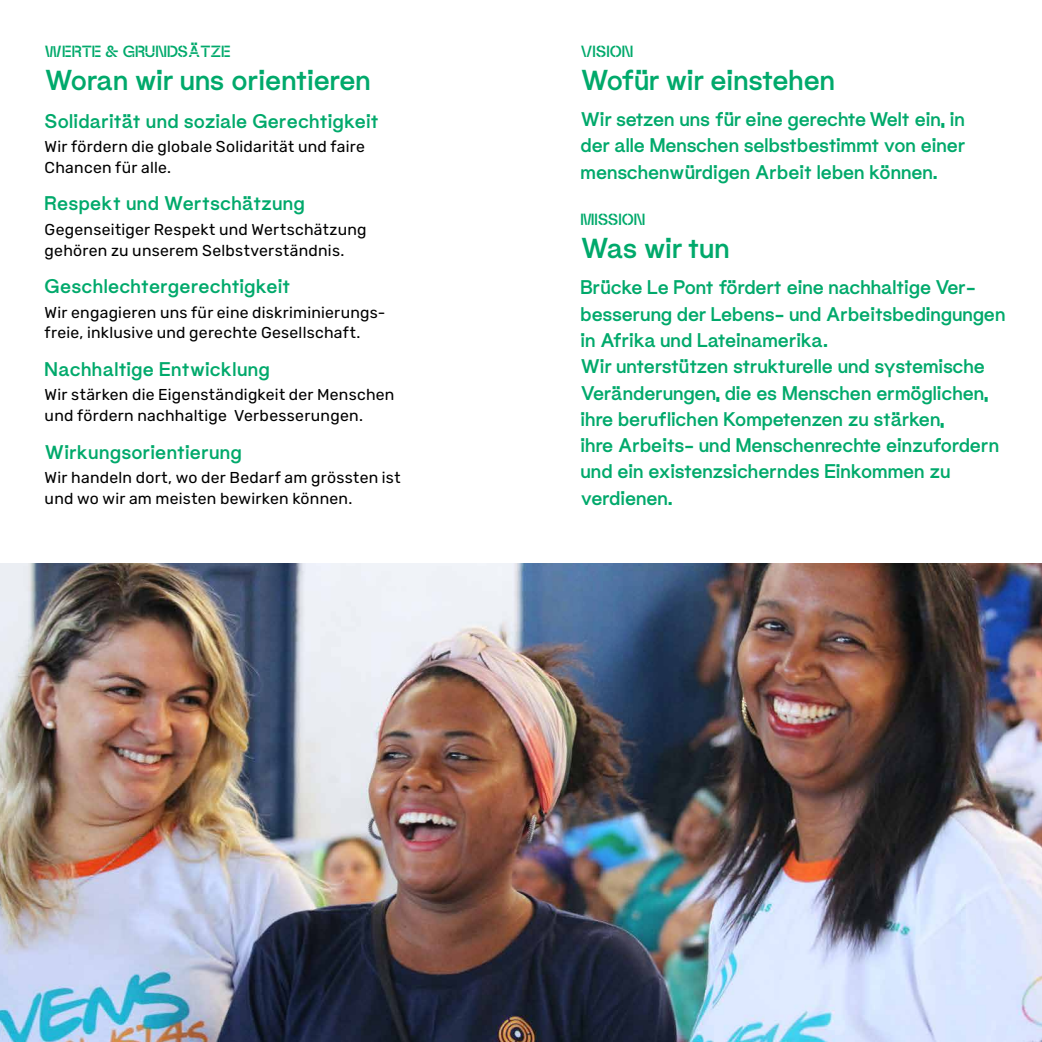
<style>
.page{position:relative;width:1042px;height:1042px;background:#fff}
.page>*{position:absolute;margin:0;border:0;box-sizing:border-box;transform-origin:0 0}
.t1{font:700 28px "Maxeville";letter-spacing:-.01em;color:#00a96b}
.t2{font:700 19.25px/26.2px "Maxeville";color:#00a96b;text-align:justify}
.t3{font:15.75px/20.8px "Rubik";letter-spacing:.015em;color:#000}
.t4{font:15.75px "Maxeville Bold Construct";color:#00a96b}
</style>
<div class="page">
<img style="left:0;top:563px;width:1042px;height:479px">
<p class="t4" style="left:45px;top:41px;width:188px">WERTE &amp; GRUNDSÄTZE</p>
<h1 class="t1" style="left:45px;top:61px;width:327px">Woran wir uns orientieren</h1>
<p class="t2" style="left:45px;top:108px;width:336px">Solidarität und soziale Gerechtigkeit</p>
<p class="t3" style="left:45px;top:136px;width:322px">Wir fördern die globale Solidarität und faire<br>Chancen für alle.</p>
<p class="t2" style="left:45px;top:191px;width:262px">Respekt und Wertschätzung</p>
<p class="t3" style="left:45px;top:219px;width:323px">Gegenseitiger Respekt und Wertschätzung gehören zu unserem Selbstverständnis.</p>
<p class="t2" style="left:45px;top:273px;width:247px">Geschlechtergerechtigkeit</p>
<p class="t3" style="left:45px;top:302px;width:342px">Wir engagieren uns für eine diskriminierungs&shy;freie, inklusive und gerechte Gesellschaft.</p>
<p class="t2" style="left:45px;top:356px;width:227px">Nachhaltige Entwicklung</p>
<p class="t3" style="left:45px;top:385px;width:351px">Wir stärken die Eigenständigkeit der Menschen und fördern nachhaltige Verbesserungen.</p>
<p class="t2" style="left:45px;top:439px;width:199px">Wirkungsorientierung</p>
<p class="t3" style="left:45px;top:468px;width:357px">Wir handeln dort, wo der Bedarf am grössten ist und wo wir am meisten bewirken können.</p>
<p class="t4" style="left:580px;top:41px;width:54px">VISION</p>
<h1 class="t1" style="left:580px;top:61px;width:256px">Wofür wir einstehen</h1>
<p class="t2" style="left:580px;top:106px;width:387px">Wir setzen uns für eine gerechte Welt ein, in der alle Menschen selbstbestimmt von einer menschenwürdigen Arbeit leben können.</p>
<p class="t4" style="left:580px;top:209px;width:66px">MISSION</p>
<h1 class="t1" style="left:580px;top:230px;width:150px">Was wir tun</h1>
<p class="t2" style="left:580px;top:275px;width:426px;text-align:left">Brücke Le Pont fördert eine nachhaltige Ver&shy;besserung der Lebens- und Arbeitsbedingungen in Afrika und Lateinamerika.<br>Wir unterstützen strukturelle und systemische Veränderungen, die es Menschen ermöglichen, ihre beruflichen Kompetenzen zu stärken,<br>ihre Arbeits- und Menschenrechte einzufordern und ein existenzsicherndes Einkommen zu verdienen.</p>
</div>
